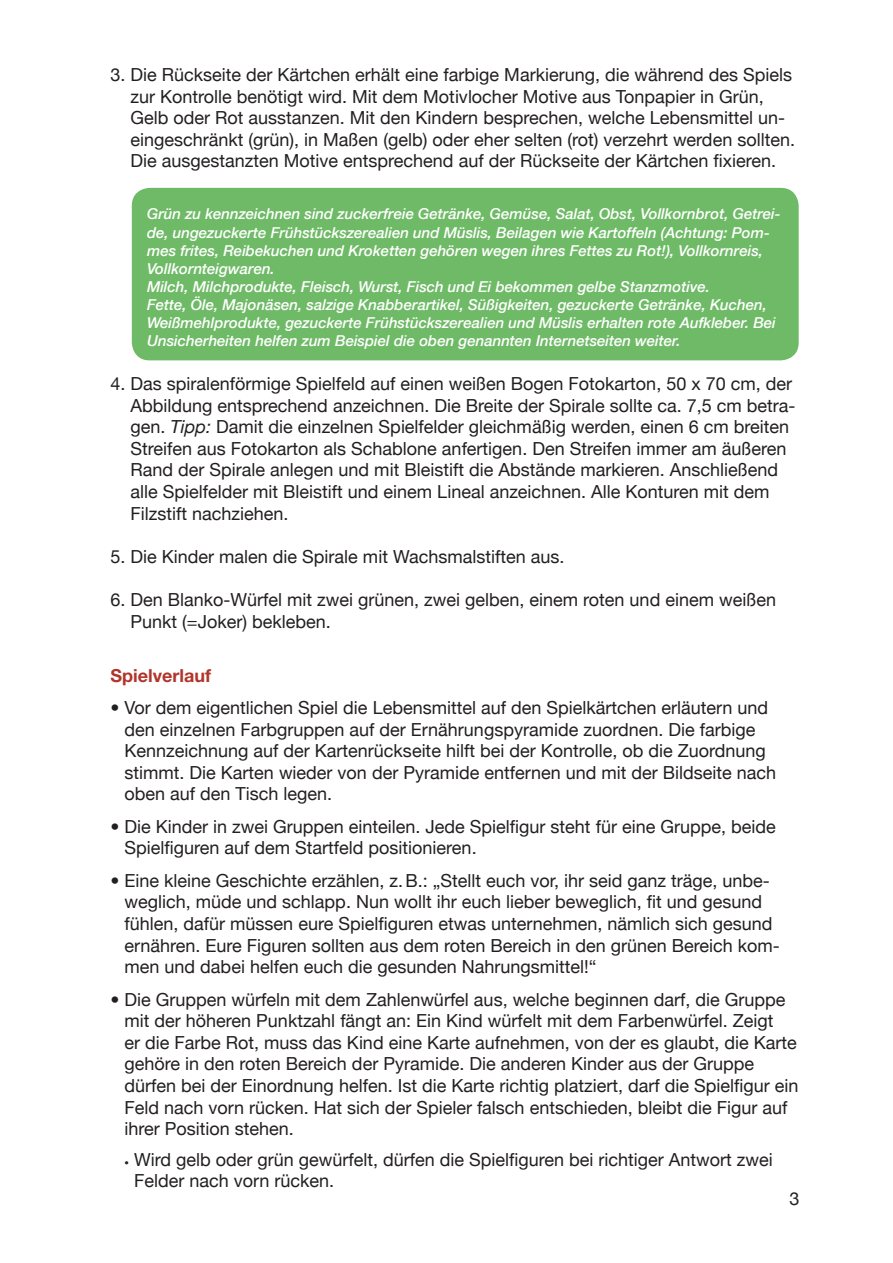
<style>
.page{position:relative;width:893px;height:1263px;background:#fff}
.page>*{position:absolute;margin:0;border:0;box-sizing:border-box;transform-origin:0 0}
.t1{font:18px/21.6px "Helvetica Neue";color:#231f20}
.t2{font:700 18px "Helvetica Neue";color:#b1352b}
.t3{font:italic 500 15px/18px "Helvetica Neue";color:#fff}
.s1{font-style:italic}
.s2{font-weight:700}
.s3{font-weight:700;font-size:9px}
</style>
<div class="page">
<div style="left:132px;top:188px;width:667px;height:172px;background:#6eba66;border-radius:18px"></div>
<p class="t1" style="left:131px;top:63px;width:666px;text-indent:-20px">3. Die Rückseite der Kärtchen erhält eine farbige Markierung, die während des Spiels zur Kontrolle benötigt wird. Mit dem Motivlocher Motive aus Tonpapier in Grün, Gelb oder Rot ausstanzen. Mit den Kindern besprechen, welche Lebensmittel un&shy;eingeschränkt (grün), in Maßen (gelb) oder eher selten (rot) verzehrt werden sollten.<br>Die ausgestanzten Motive entsprechend auf der Rückseite der Kärtchen fixieren.</p>
<p class="t3" style="left:147px;top:204px;width:635px">Grün zu kennzeichnen sind zuckerfreie Getränke, Gemüse, Salat, Obst, Vollkornbrot, Getrei&shy;de, ungezuckerte Frühstückszerealien und Müslis, Beilagen wie Kartoffeln (Achtung: Pom&shy;mes frites, Reibekuchen und Kroketten gehören wegen ihres Fettes zu Rot!), Vollkornreis, Vollkornteigwaren.</p>
<p class="t3" style="left:147px;top:276px;width:564px">Milch, Milchprodukte, Fleisch, Wurst, Fisch und Ei bekommen gelbe Stanzmotive.</p>
<p class="t3" style="left:147px;top:294px;width:630px">Fette, Öle, Majonäsen, salzige Knabberartikel, Süßigkeiten, gezuckerte Getränke, Kuchen,<br>Weißmehlprodukte, gezuckerte Frühstückszerealien und Müslis erhalten rote Aufkleber. Bei<br>Unsicherheiten helfen zum Beispiel die oben genannten Internetseiten weiter.</p>
<p class="t1" style="left:131px;top:372px;width:666px;text-indent:-20px">4. Das spiralenförmige Spielfeld auf einen weißen Bogen Fotokarton, 50 x 70 cm, der Abbildung entsprechend anzeichnen. Die Breite der Spirale sollte ca. 7,5 cm betra&shy;gen. <span class="s1">Tipp:</span> Damit die einzelnen Spielfelder gleichmäßig werden, einen 6 cm breiten Streifen aus Fotokarton als Schablone anfertigen. Den Streifen immer am äußeren Rand der Spirale anlegen und mit Bleistift die Abstände markieren. Anschließend alle Spielfelder mit Bleistift und einem Lineal anzeichnen. Alle Konturen mit dem Filzstift nachziehen.</p>
<p class="t1" style="left:111px;top:545px;width:455px">5. Die Kinder malen die Spirale mit Wachsmalstiften aus.</p>
<p class="t1" style="left:131px;top:588px;width:647px;text-indent:-20px">6. Den Blanko-Würfel mit zwei grünen, zwei gelben, einem roten und einem weißen<br>Punkt (=Joker) bekleben.</p>
<p class="t2" style="left:111px;top:664px;width:102px">Spielverlauf</p>
<p class="t1" style="left:125px;top:696px;width:653px;text-indent:-14px"><span class="s2">•</span> Vor dem eigentlichen Spiel die Lebensmittel auf den Spielkärtchen erläutern und den einzelnen Farbgruppen auf der Ernährungspyramide zuordnen. Die farbige Kennzeichnung auf der Kartenrückseite hilft bei der Kontrolle, ob die Zuordnung stimmt. Die Karten wieder von der Pyramide entfernen und mit der Bildseite nach oben auf den Tisch legen.</p>
<p class="t1" style="left:125px;top:815px;width:653px;text-indent:-14px"><span class="s2">•</span> Die Kinder in zwei Gruppen einteilen. Jede Spielfigur steht für eine Gruppe, beide<br>Spielfiguren auf dem Startfeld positionieren.</p>
<p class="t1" style="left:125px;top:869px;width:657px;text-indent:-14px"><span class="s2">•</span> Eine kleine Geschichte erzählen, z.B.: „Stellt euch vor, ihr seid ganz träge, unbe&shy;weglich, müde und schlapp. Nun wollt ihr euch lieber beweglich, fit und gesund fühlen, dafür müssen eure Spielfiguren etwas unternehmen, nämlich sich gesund ernähren. Eure Figuren sollten aus dem roten Bereich in den grünen Bereich kom&shy;men und dabei helfen euch die gesunden Nahrungsmittel!“</p>
<p class="t1" style="left:125px;top:988px;width:675px;text-indent:-14px"><span class="s2">•</span> Die Gruppen würfeln mit dem Zahlenwürfel aus, welche beginnen darf, die Gruppe mit der höheren Punktzahl fängt an: Ein Kind würfelt mit dem Farbenwürfel. Zeigt<br>er die Farbe Rot, muss das Kind eine Karte aufnehmen, von der es glaubt, die Karte gehöre in den roten Bereich der Pyramide. Die anderen Kinder aus der Gruppe dürfen bei der Einordnung helfen. Ist die Karte richtig platziert, darf die Spielfigur ein Feld nach vorn rücken. Hat sich der Spieler falsch entschieden, bleibt die Figur auf ihrer Position stehen.</p>
<p class="t1" style="left:134px;top:1148px;width:640px;text-indent:-10px"><span class="s3">•</span> Wird gelb oder grün gewürfelt, dürfen die Spielfiguren bei richtiger Antwort zwei<br>Felder nach vorn rücken.</p>
<p class="t1" style="left:789px;top:1187px;width:12px">3</p>
</div>
